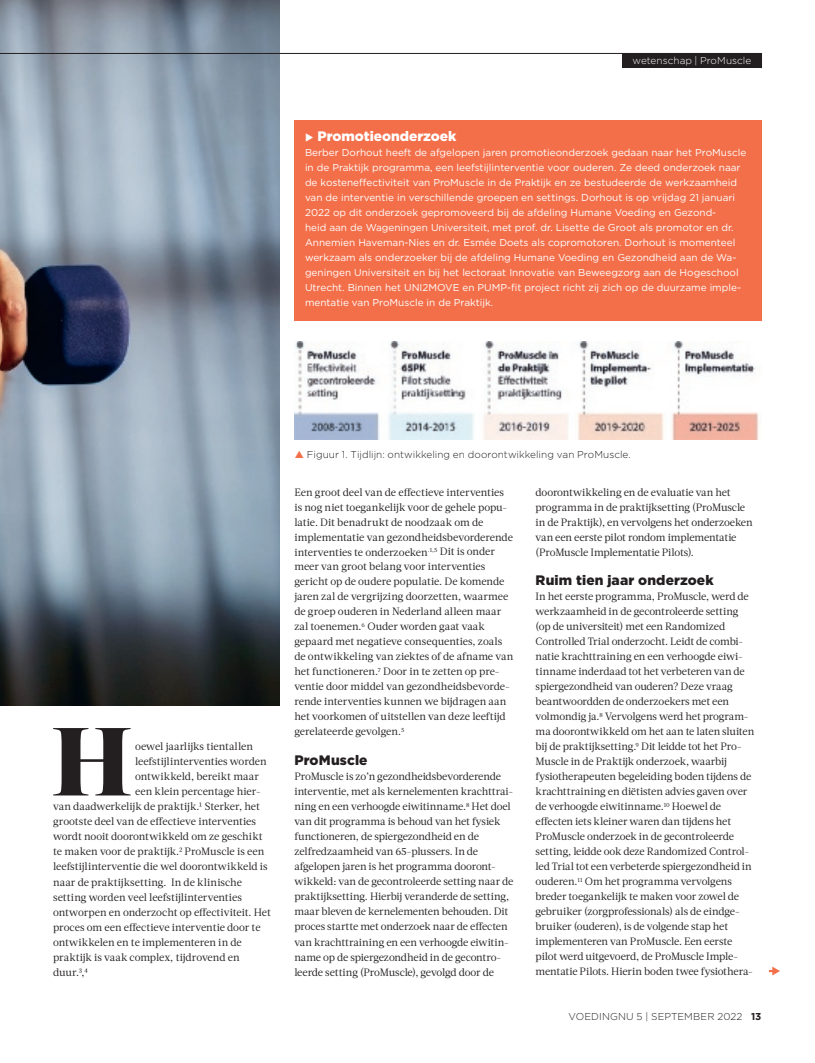
<style>
.page{position:relative;width:815px;height:1063px;background:#fff}
.page>*{position:absolute;margin:0;border:0;box-sizing:border-box;transform-origin:0 0}
.t1{font:900 100.88px "Quarto";color:#231f20}
.t2{font:900 13.75px "Gotham";letter-spacing:.01em;color:#231f20}
.t3{font:900 13.75px "Gotham";color:#fff}
.t4{font:10.62px/15px "Acta";letter-spacing:-.01em;color:#231f20}
.t5{font:10.62px "Acta";letter-spacing:.01em;color:#231f20}
.t6{font:10px/15px "Gotham";color:#fff}
.t7{font:300 10px "Gotham";letter-spacing:.005em;color:#231f20}
.t8{font:300 10px "Gotham";letter-spacing:.005em;color:#fff}
.s1{font-weight:700}
</style>
<div class="page">
<img style="left:0;top:0;width:279px;height:705px">
<img style="left:294px;top:341px;width:466px;height:99px">
<svg style="left:0;top:53px;width:622px;height:15px"></svg>
<svg style="left:769px;top:967px;width:11px;height:8px"></svg>
<div style="left:622px;top:53px;width:140px;height:15px;background:#231f20"></div>
<div style="left:294px;top:120px;width:468px;height:201px;background:#f36f4a"></div>
<p class="t8" style="left:633px;top:55px;width:120px">wetenschap | ProMuscle</p>
<p class="t3" style="left:317px;top:128px;width:140px">Promotieonderzoek</p>
<p class="t6" style="left:305px;top:145px;width:443px">Berber Dorhout heeft de afgelopen jaren promotieonderzoek gedaan naar het ProMuscle in de Praktijk programma, een leefstijlinterventie voor ouderen. Ze deed onderzoek naar de kosteneffectiviteit van ProMuscle in de Praktijk en ze bestudeerde de werkzaamheid van de interventie in verschillende groepen en settings. Dorhout is op vrijdag 21 januari 2022 op dit onderzoek gepromoveerd bij de afdeling Humane Voeding en Gezond-<br>heid aan de Wageningen Universiteit, met prof. dr. Lisette de Groot als promotor en dr.<br>Annemien Haveman-Nies en dr. Esmée Doets als copromotoren. Dorhout is momenteel werkzaam als onderzoeker bij de afdeling Humane Voeding en Gezondheid aan de Wa&shy;geningen Universiteit en bij het lectoraat Innovatie van Beweegzorg aan de Hogeschool Utrecht. Binnen het UNI2MOVE en PUMP-fit project richt zij zich op de duurzame imple&shy;mentatie van ProMuscle in de Praktijk.</p>
<h1 class="t1" style="left:52px;top:691px;width:82px">H</h1>
<p class="t4" style="left:135px;top:739px;width:119px">oewel jaarlijks tientallen</p>
<p class="t4" style="left:135px;top:754px;width:133px">leefstijlinterventies worden</p>
<p class="t4" style="left:135px;top:769px;width:125px">ontwikkeld, bereikt maar</p>
<p class="t4" style="left:135px;top:784px;width:127px">een klein percentage hier-</p>
<p class="t4" style="left:53px;top:799px;width:208px">van daadwerkelijk de praktijk.1 Sterker, het</p>
<p class="t4" style="left:53px;top:814px;width:204px">grootste deel van de effectieve interventies</p>
<p class="t4" style="left:53px;top:829px;width:211px">wordt nooit doorontwikkeld om ze geschikt</p>
<p class="t4" style="left:53px;top:844px;width:213px">te maken voor de praktijk.2 ProMuscle is een</p>
<p class="t4" style="left:53px;top:859px;width:216px">leefstijlinterventie die wel doorontwikkeld is</p>
<p class="t5" style="left:53px;top:876px;width:190px">naar de praktijksetting. In de klinische</p>
<p class="t4" style="left:53px;top:889px;width:190px">setting worden veel leefstijlinterventies</p>
<p class="t4" style="left:53px;top:904px;width:219px">ontworpen en onderzocht op effectiviteit. Het</p>
<p class="t4" style="left:53px;top:919px;width:209px">proces om een effectieve interventie door te</p>
<p class="t4" style="left:53px;top:934px;width:190px">ontwikkelen en te implementeren in de</p>
<p class="t4" style="left:53px;top:949px;width:188px">praktijk is vaak complex, tijdrovend en</p>
<p class="t4" style="left:53px;top:964px;width:36px">duur.3,4</p>
<p class="t7" style="left:307px;top:449px;width:325px">Figuur 1. Tijdlijn: ontwikkeling en doorontwikkeling van ProMuscle.</p>
<p class="t4" style="left:294px;top:484px;width:220px">Een groot deel van de effectieve interventies is nog niet toegankelijk voor de gehele popu&shy;latie. Dit benadrukt de noodzaak om de implementatie van gezondheidsbevorderende interventies te onderzoeken<sup>.1,5</sup> Dit is onder meer van groot belang voor interventies gericht op de oudere populatie. De komende jaren zal de vergrijzing doorzetten, waarmee de groep ouderen in Nederland alleen maar zal toenemen.<sup>6</sup> Ouder worden gaat vaak gepaard met negatieve consequenties, zoals de ontwikkeling van ziektes of de afname van het functioneren.<sup>7</sup> Door in te zetten op pre&shy;ventie door middel van gezondheidsbevorde&shy;rende interventies kunnen we bijdragen aan het voorkomen of uitstellen van deze leeftijd gerelateerde gevolgen.<sup>5</sup></p>
<p class="t2" style="left:294px;top:753px;width:75px">ProMuscle</p>
<p class="t4" style="left:294px;top:769px;width:221px">ProMuscle is zo’n gezondheidsbevorderende interventie, met als kernelementen krachttrai&shy;ning en een verhoogde eiwitinname.<sup>8</sup> Het doel van dit programma is behoud van het fysiek functioneren, de spiergezondheid en de zelfredzaamheid van 65-plussers. In de afgelopen jaren is het programma dooront&shy;wikkeld: van de gecontroleerde setting naar de praktijksetting. Hierbij veranderde de setting, maar bleven de kernelementen behouden. Dit proces startte met onderzoek naar de effecten van krachttraining en een verhoogde eiwitin&shy;name op de spiergezondheid in de gecontro&shy;leerde setting (ProMuscle), gevolgd door de</p>
<p class="t4" style="left:536px;top:484px;width:219px">doorontwikkeling en de evaluatie van het programma in de praktijksetting (ProMuscle in de Praktijk), en vervolgens het onderzoeken van een eerste pilot rondom implementatie (ProMuscle Implementatie Pilots).</p>
<p class="t2" style="left:536px;top:573px;width:180px">Ruim tien jaar onderzoek</p>
<p class="t4" style="left:536px;top:589px;width:220px">In het eerste programma, ProMuscle, werd de werkzaamheid in de gecontroleerde setting (op de universiteit) met een Randomized Controlled Trial onderzocht. Leidt de combi&shy;natie krachttraining en een verhoogde eiwi&shy;tinname inderdaad tot het verbeteren van de spiergezondheid van ouderen? Deze vraag beantwoordden de onderzoekers met een volmondig ja.<sup>8</sup> Vervolgens werd het program&shy;ma doorontwikkeld om het aan te laten sluiten bij de praktijksetting.<sup>9</sup> Dit leidde tot het Pro-Muscle in de Praktijk onderzoek, waarbij fysiotherapeuten begeleiding boden tijdens de krachttraining en diëtisten advies gaven over de verhoogde eiwitinname.<sup>10</sup> Hoewel de effecten iets kleiner waren dan tijdens het ProMuscle onderzoek in de gecontroleerde setting, leidde ook deze Randomized Control&shy;led Trial tot een verbeterde spiergezondheid in ouderen.<sup>11</sup> Om het programma vervolgens breder toegankelijk te maken voor zowel de gebruiker (zorgprofessionals) als de eindge&shy;bruiker (ouderen), is de volgende stap het implementeren van ProMuscle. Een eerste pilot werd uitgevoerd, de ProMuscle Imple&shy;mentatie Pilots. Hierin boden twee fysiothera-</p>
<p class="t7" style="left:569px;top:1011px;width:194px">VOEDINGNU 5 | SEPTEMBER 2022 <span class="s1">13</span></p>
</div>
